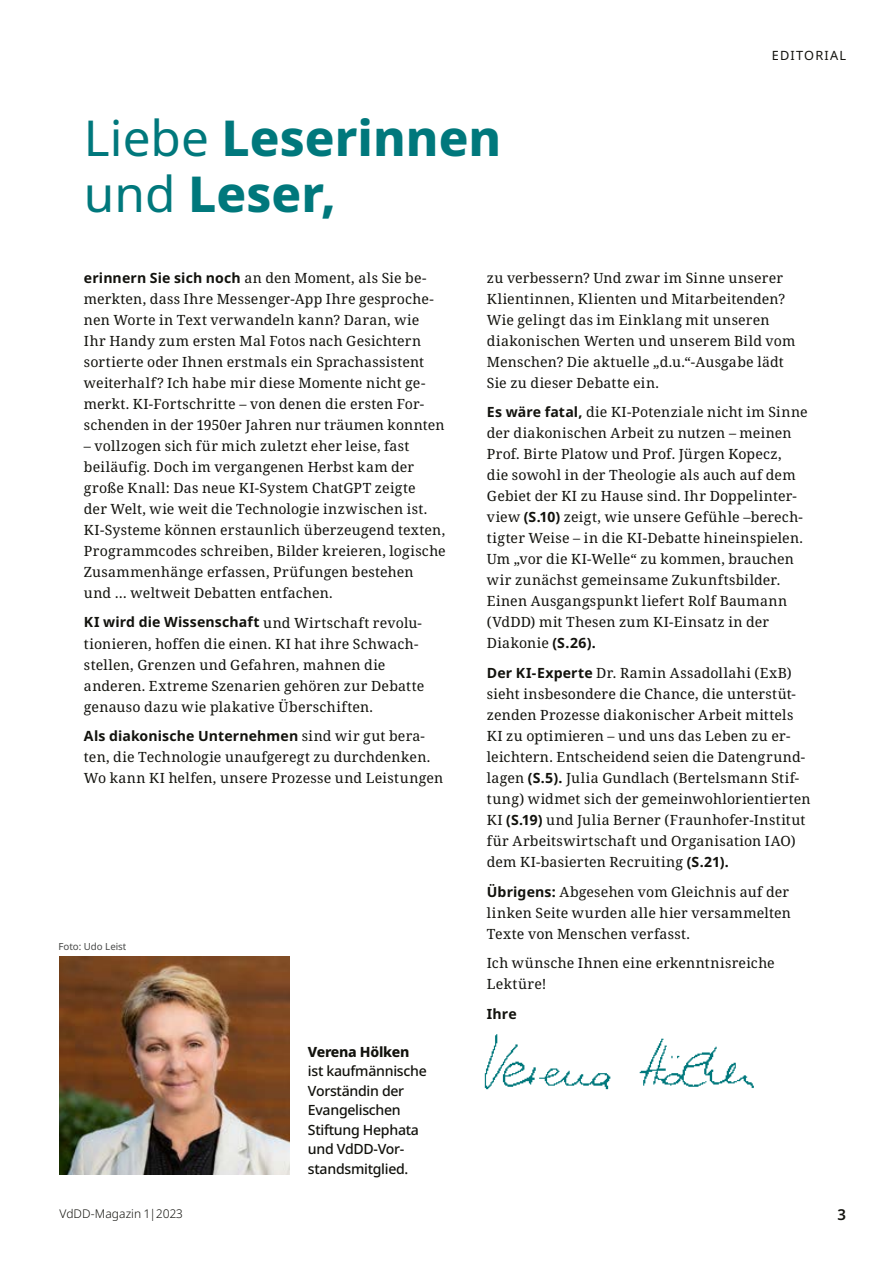
<style>
.page{position:relative;width:893px;height:1263px;background:#fff}
.page>*{position:absolute;margin:0;border:0;box-sizing:border-box;transform-origin:0 0}
.üs_standard{font:800 49.5px "Noto Sans";color:#00787c}
.t1{font:600 15px "Noto Sans";color:#12120d}
.fließtext{font:14.1px/21px "Noto Serif";letter-spacing:.015em;color:#12120d}
.kasten_text{font:500 14.1px/19.5px "Noto Sans";letter-spacing:-.02em;color:#12120d}
.fließtext-2{font:700 14.1px "Noto Sans";color:#12120d}
.t2{font:12.75px "Noto Sans";letter-spacing:.095em;color:#12120d}
.t3{font:300 12px "Noto Sans";letter-spacing:.005em;color:#12120d}
.fotovermerk{font:9.75px "Noto Sans";letter-spacing:-.005em;color:#474847}
.s1{font-weight:400}
.s2{font-family:"Noto Sans";font-weight:700}
.s3{font-weight:800}
</style>
<div class="page">
<img style="left:60px;top:956px;width:230px;height:218px">
<img style="left:484px;top:1034px;width:270px;height:56px">
<p class="üs_standard" style="left:84px;top:102px;width:419px"><span class="s1">Liebe</span> Leserinnen</p>
<p class="üs_standard" style="left:84px;top:157px;width:253px"><span class="s1">und</span> Leser,</p>
<p class="t2" style="left:772px;top:47px;width:76px">EDITORIAL</p>
<p class="fließtext" style="left:84px;top:268px;width:362px"><span class="s2">erinnern Sie sich noch</span> an den Moment, als Sie be&shy;merkten, dass Ihre Messenger-App Ihre gesproche&shy;nen Worte in Text verwandeln kann? Daran, wie Ihr Handy zum ersten Mal Fotos nach Gesichtern sortierte oder Ihnen erstmals ein Sprachassistent weiterhalf? Ich habe mir diese Momente nicht ge&shy;merkt. KI-Fortschritte – von denen die ersten For&shy;schenden in der 1950er Jahren nur träumen konnten</p>
<p class="fließtext" style="left:84px;top:436px;width:363px">– vollzogen sich für mich zuletzt eher leise, fast beiläufig. Doch im vergangenen Herbst kam der große Knall: Das neue KI-System ChatGPT zeigte<br>der Welt, wie weit die Technologie inzwischen ist.<br>KI-Systeme können erstaunlich überzeugend texten, Programmcodes schreiben, Bilder kreieren, logische Zusammenhänge erfassen, Prüfungen bestehen<br>und … weltweit Debatten entfachen.</p>
<p class="fließtext" style="left:84px;top:612px;width:342px"><span class="s2">KI wird die Wissenschaft</span> und Wirtschaft revolu&shy;tionieren, hoffen die einen. KI hat ihre Schwach&shy;stellen, Grenzen und Gefahren, mahnen die anderen. Extreme Szenarien gehören zur Debatte genauso dazu wie plakative Überschiften.</p>
<p class="fließtext" style="left:84px;top:726px;width:361px"><span class="s2">Als diakonische Unternehmen</span> sind wir gut bera&shy;ten, die Technologie unaufgeregt zu durchdenken.<br>Wo kann KI helfen, unsere Prozesse und Leistungen</p>
<p class="fotovermerk" style="left:58px;top:939px;width:69px">Foto: Udo Leist</p>
<p class="kasten_text" style="left:308px;top:1042px;width:120px"><span class="s3">Verena Hölken </span>ist kaufmännische<br>Vorständin der<br>Evangelischen<br>Stiftung Hephata und VdDD-Vor&shy;standsmitglied.</p>
<p class="fließtext" style="left:487px;top:268px;width:310px">zu verbessern? Und zwar im Sinne unserer Klientinnen, Klienten und Mitarbeitenden?<br>Wie gelingt das im Einklang mit unseren diakonischen Werten und unserem Bild vom Menschen? Die aktuelle „d.u.“-Ausgabe lädt Sie zu dieser Debatte ein.</p>
<p class="fließtext" style="left:487px;top:402px;width:322px"><span class="s2">Es wäre fatal,</span> die KI-Potenziale nicht im Sinne der diakonischen Arbeit zu nutzen – meinen Prof. Birte Platow und Prof. Jürgen Kopecz,<br>die sowohl in der Theologie als auch auf dem Gebiet der KI zu Hause sind. Ihr Doppelinter&shy;view <span class="s2">(S.10)</span> zeigt, wie unsere Gefühle –berech&shy;tigter Weise – in die KI-Debatte hineinspielen.<br>Um „vor die KI-Welle“ zu kommen, brauchen wir zunächst gemeinsame Zukunftsbilder.<br>Einen Ausgangspunkt liefert Rolf Baumann (VdDD) mit Thesen zum KI-Einsatz in der Diakonie <span class="s2">(S.26).</span></p>
<p class="fließtext" style="left:487px;top:663px;width:325px"><span class="s2">Der KI-Experte</span> Dr. Ramin Assadollahi (ExB) sieht insbesondere die Chance, die unterstüt&shy;zenden Prozesse diakonischer Arbeit mittels KI zu optimieren – und uns das Leben zu er&shy;leichtern. Entscheidend seien die Datengrund&shy;lagen <span class="s2">(S.5).</span> Julia Gundlach (Bertelsmann Stif&shy;tung) widmet sich der gemeinwohlorientierten KI <span class="s2">(S.19)</span> und Julia Berner (Fraunhofer-Institut für Arbeitswirtschaft und Organisation IAO) dem KI-basierten Recruiting <span class="s2">(S.21).</span></p>
<p class="fließtext" style="left:487px;top:881px;width:305px"><span class="s2">Übrigens:</span> Abgesehen vom Gleichnis auf der linken Seite wurden alle hier versammelten<br>Texte von Menschen verfasst.</p>
<p class="fließtext" style="left:487px;top:953px;width:289px">Ich wünsche Ihnen eine erkenntnisreiche<br>Lektüre!</p>
<p class="fließtext-2" style="left:487px;top:1003px;width:31px">Ihre</p>
<p class="t3" style="left:60px;top:1205px;width:125px">VdDD-Magazin 1|2023</p>
<p class="t1" style="left:838px;top:1204px;width:10px">3</p>
</div>
